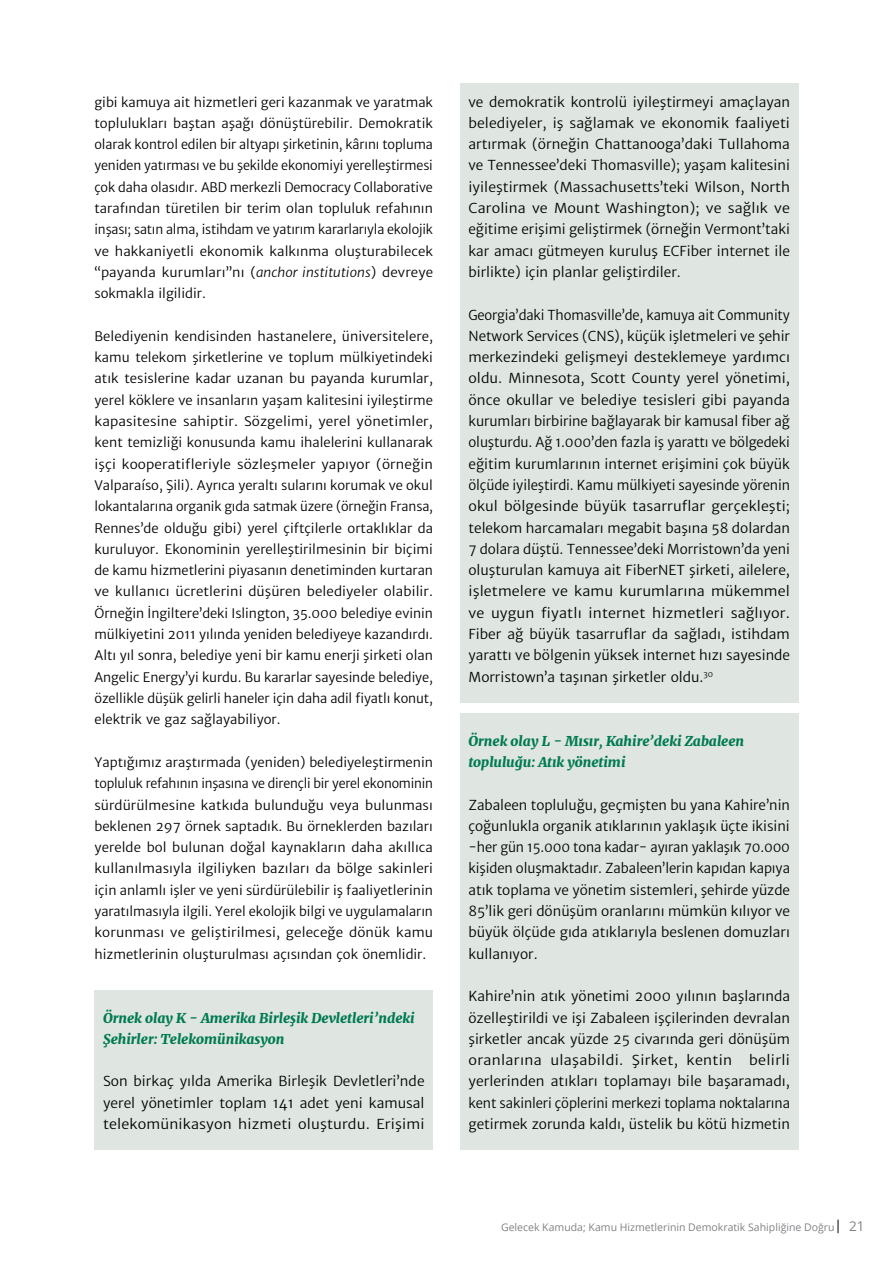
<style>
.page{position:relative;width:893px;height:1263px;background:#fff}
.page>*{position:absolute;margin:0;border:0;box-sizing:border-box;transform-origin:0 0}
.t1{font:13.65px/21.3px "Merriweather Sans";color:#000;text-align:justify}
.t2{font:13.65px/21.3px "Merriweather Sans";color:#000;text-align:justify;scale:.95 1}
.t3{font:italic 900 13.65px/21.3px "Merriweather";color:#007a52}
.t4{font:13.05px/21.3px "Merriweather Sans";color:#000;text-align:justify}
.t5{font:10.5px "Open Sans";color:#808285}
.s1{font-style:italic}
.s2{font-size:13.5px;color:#000}
.s3{font-size:13.5px}
</style>
<div class="page">
<div style="left:94px;top:990px;width:339px;height:160px;background:#dfe6e1"></div>
<div style="left:460px;top:83px;width:338px;height:620px;background:#dfe6e1"></div>
<div style="left:460px;top:714px;width:338px;height:436px;background:#dfe6e1"></div>
<p class="t4" style="left:94px;top:91px;width:340px">gibi kamuya ait hizmetleri geri kazanmak ve yaratmak toplulukları baştan aşağı dönüştürebilir. Demokratik olarak kontrol edilen bir altyapı şirketinin, kârını topluma yeniden yatırması ve bu şekilde ekonomiyi yerelleştirmesi çok daha olasıdır. ABD merkezli Democracy Collaborative tarafından türetilen bir terim olan topluluk refahının inşası; satın alma, istihdam ve yatırım kararlarıyla ekolojik ve hakkaniyetli ekonomik kalkınma oluşturabilecek “payanda kurumları”nı (<span class="s1">anchor institutions</span>) devreye sokmakla ilgilidir.</p>
<p class="t4" style="left:94px;top:326px;width:340px">Belediyenin kendisinden hastanelere, üniversitelere, kamu telekom şirketlerine ve toplum mülkiyetindeki atık tesislerine kadar uzanan bu payanda kurumlar, yerel köklere ve insanların yaşam kalitesini iyileştirme kapasitesine sahiptir. Sözgelimi, yerel yönetimler, kent temizliği konusunda kamu ihalelerini kullanarak işçi kooperatifleriyle sözleşmeler yapıyor (örneğin Valparaíso, Şili). Ayrıca yeraltı sularını korumak ve okul lokantalarına organik gıda satmak üzere (örneğin Fransa, Rennes’de olduğu gibi) yerel çiftçilerle ortaklıklar da kuruluyor. Ekonominin yerelleştirilmesinin bir biçimi de kamu hizmetlerini piyasanın denetiminden kurtaran ve kullanıcı ücretlerini düşüren belediyeler olabilir.<br>Örneğin İngiltere’deki Islington, 35.000 belediye evinin mülkiyetini 2011 yılında yeniden belediyeye kazandırdı.<br>Altı yıl sonra, belediye yeni bir kamu enerji şirketi olan Angelic Energy’yi kurdu. Bu kararlar sayesinde belediye, özellikle düşük gelirli haneler için daha adil fiyatlı konut, elektrik ve gaz sağlayabiliyor.</p>
<p class="t4" style="left:94px;top:752px;width:340px">Yaptığımız araştırmada (yeniden) belediyeleştirmenin topluluk refahının inşasına ve dirençli bir yerel ekonominin sürdürülmesine katkıda bulunduğu veya bulunması beklenen 297 örnek saptadık. Bu örneklerden bazıları yerelde bol bulunan doğal kaynakların daha akıllıca kullanılmasıyla ilgiliyken bazıları da bölge sakinleri için anlamlı işler ve yeni sürdürülebilir iş faaliyetlerinin yaratılmasıyla ilgili. Yerel ekolojik bilgi ve uygulamaların korunması ve geliştirilmesi, geleceğe dönük kamu hizmetlerinin oluşturulması açısından çok önemlidir.</p>
<p class="t3" style="left:103px;top:1007px;width:313px">Örnek olay K - Amerika Birleşik Devletleri’ndeki<br>Şehirler: Telekomünikasyon</p>
<p class="t1" style="left:103px;top:1071px;width:323px">Son birkaç yılda Amerika Birleşik Devletleri’nde yerel yönetimler toplam 141 adet yeni kamusal telekomünikasyon hizmeti oluşturdu. Erişimi</p>
<p class="t1" style="left:468px;top:91px;width:323px">ve demokratik kontrolü iyileştirmeyi amaçlayan belediyeler, iş sağlamak ve ekonomik faaliyeti artırmak (örneğin Chattanooga’daki Tullahoma ve Tennessee’deki Thomasville); yaşam kalitesini iyileştirmek (Massachusetts’teki Wilson, North Carolina ve Mount Washington); ve sağlık ve eğitime erişimi geliştirmek (örneğin Vermont’taki kar amacı gütmeyen kuruluş ECFiber internet ile birlikte) için planlar geliştirdiler.</p>
<p class="t2" style="left:468px;top:304px;width:340px">Georgia’daki Thomasville’de, kamuya ait Community Network Services (CNS), küçük işletmeleri ve şehir merkezindeki gelişmeyi desteklemeye yardımcı oldu. Minnesota, Scott County yerel yönetimi, önce okullar ve belediye tesisleri gibi payanda kurumları birbirine bağlayarak bir kamusal fiber ağ oluşturdu. Ağ 1.000’den fazla iş yarattı ve bölgedeki eğitim kurumlarının internet erişimini çok büyük ölçüde iyileştirdi. Kamu mülkiyeti sayesinde yörenin okul bölgesinde büyük tasarruflar gerçekleşti; telekom harcamaları megabit başına 58 dolardan 7 dolara düştü. Tennessee’deki Morristown’da yeni oluşturulan kamuya ait FiberNET şirketi, ailelere, işletmelere ve kamu kurumlarına mükemmel ve uygun fiyatlı internet hizmetleri sağlıyor.<br>Fiber ağ büyük tasarruflar da sağladı, istihdam yarattı ve bölgenin yüksek internet hızı sayesinde Morristown’a taşınan şirketler oldu.<sup>30</sup></p>
<p class="t3" style="left:468px;top:730px;width:277px">Örnek olay L - Mısır, Kahire’deki Zabaleen topluluğu: Atık yönetimi</p>
<p class="t1" style="left:468px;top:794px;width:323px">Zabaleen topluluğu, geçmişten bu yana Kahire’nin çoğunlukla organik atıklarının yaklaşık üçte ikisini -her gün 15.000 tona kadar- ayıran yaklaşık 70.000 kişiden oluşmaktadır. Zabaleen’lerin kapıdan kapıya atık toplama ve yönetim sistemleri, şehirde yüzde 85’lik geri dönüşüm oranlarını mümkün kılıyor ve büyük ölçüde gıda atıklarıyla beslenen domuzları kullanıyor.</p>
<p class="t1" style="left:468px;top:986px;width:323px">Kahire’nin atık yönetimi 2000 yılının başlarında özelleştirildi ve işi Zabaleen işçilerinden devralan şirketler ancak yüzde 25 civarında geri dönüşüm oranlarına ulaşabildi. Şirket, kentin belirli yerlerinden atıkları toplamayı bile başaramadı, kent sakinleri çöplerini merkezi toplama noktalarına getirmek zorunda kaldı, üstelik bu kötü hizmetin</p>
<p class="t5" style="left:501px;top:1220px;width:365px">Gelecek Kamuda; Kamu Hizmetlerinin Demokratik Sahipliğine Doğru<span class="s2">|</span> <span class="s3">21</span></p>
</div>
